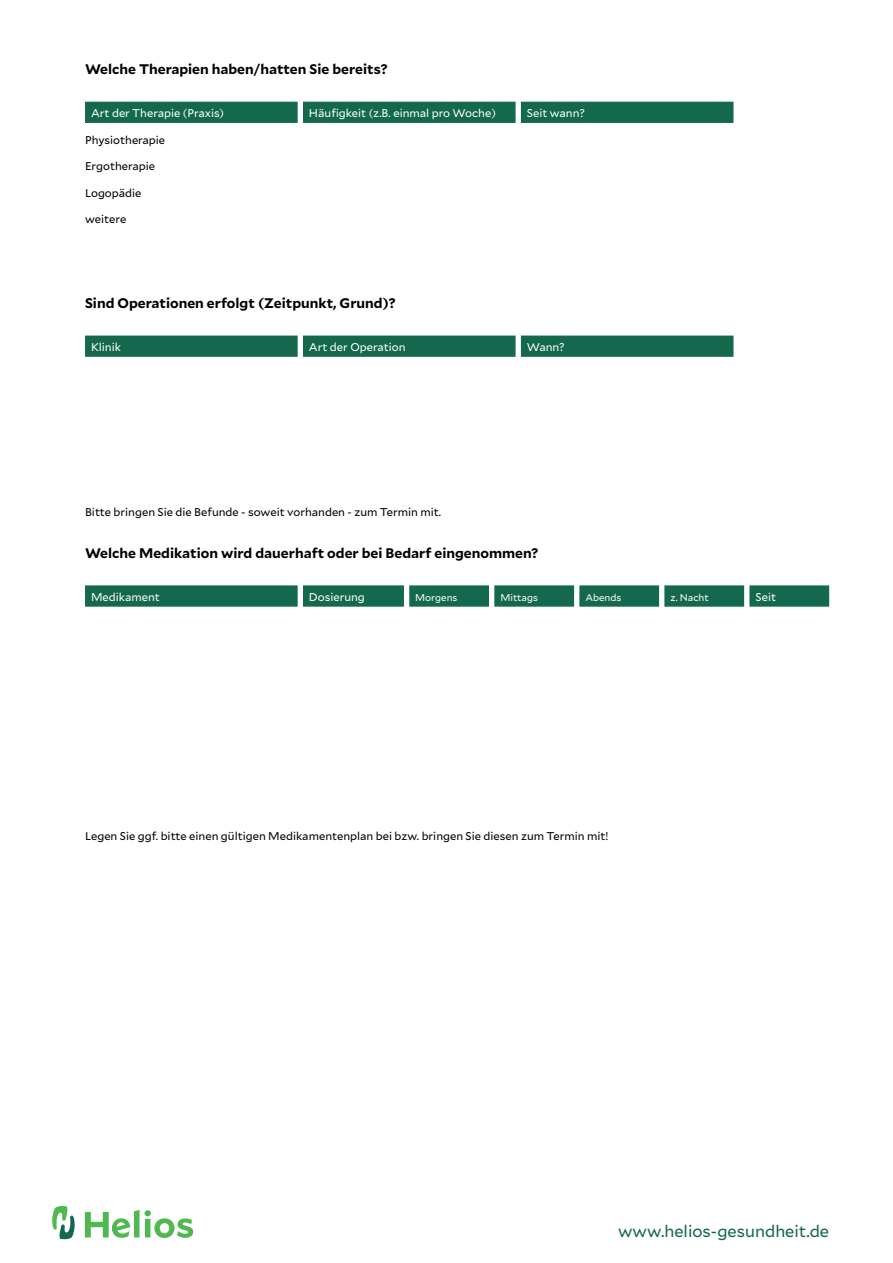
<style>
.page{position:relative;width:893px;height:1263px;background:#fff}
.page>*{position:absolute;margin:0;border:0;box-sizing:border-box;transform-origin:0 0}
.t1{font:16.5px "Mallory";color:#13684d}
.t2{font:700 13.8px "Mallory";color:#000}
.t3{font:11.25px "Mallory";color:#000}
.t4{font:11.25px "Mallory";color:#fff}
.t5{font:9.75px "Mallory";color:#fff}
</style>
<div class="page">
<div style="left:85px;top:102px;width:648px;height:21px;background:#13684d"></div>
<div style="left:85px;top:336px;width:648px;height:21px;background:#13684d"></div>
<svg style="left:85px;top:585px;width:744px;height:22px;background:#24735a"></svg>
<svg style="left:85px;top:1210px;width:108px;height:28px"></svg>
<svg style="left:52px;top:1206px;width:23px;height:33px"></svg>
<p class="t2" style="left:85px;top:59px;width:304px">Welche Therapien haben/hatten Sie bereits?</p>
<p class="t4" style="left:91px;top:105px;width:135px">Art der Therapie (Praxis)</p>
<p class="t4" style="left:309px;top:105px;width:188px">Häufigkeit (z.B. einmal pro Woche)</p>
<p class="t4" style="left:527px;top:105px;width:59px">Seit wann?</p>
<p class="t3" style="left:85px;top:131px;width:82px">Physiotherapie</p>
<p class="t3" style="left:85px;top:158px;width:72px">Ergotherapie</p>
<p class="t3" style="left:85px;top:185px;width:58px">Logopädie</p>
<p class="t3" style="left:85px;top:211px;width:43px">weitere</p>
<p class="t2" style="left:85px;top:293px;width:312px">Sind Operationen erfolgt (Zeitpunkt, Grund)?</p>
<p class="t4" style="left:91px;top:339px;width:31px">Klinik</p>
<p class="t4" style="left:309px;top:339px;width:98px">Art der Operation</p>
<p class="t4" style="left:527px;top:339px;width:39px">Wann?</p>
<p class="t3" style="left:85px;top:504px;width:358px">Bitte bringen Sie die Befunde - soweit vorhanden - zum Termin mit.</p>
<p class="t2" style="left:85px;top:543px;width:455px">Welche Medikation wird dauerhaft oder bei Bedarf eingenommen?</p>
<p class="t4" style="left:91px;top:589px;width:70px">Medikament</p>
<p class="t4" style="left:309px;top:589px;width:57px">Dosierung</p>
<p class="t5" style="left:415px;top:590px;width:44px">Morgens</p>
<p class="t5" style="left:500px;top:590px;width:39px">Mittags</p>
<p class="t5" style="left:585px;top:590px;width:37px">Abends</p>
<p class="t5" style="left:670px;top:590px;width:40px">z. Nacht</p>
<p class="t4" style="left:755px;top:589px;width:22px">Seit</p>
<p class="t3" style="left:85px;top:828px;width:525px">Legen Sie ggf. bitte einen gültigen Medikamentenplan bei bzw. bringen Sie diesen zum Termin mit!</p>
<h1 class="t1" style="left:618px;top:1220px;width:213px">www.helios-gesundheit.de</h1>
</div>
